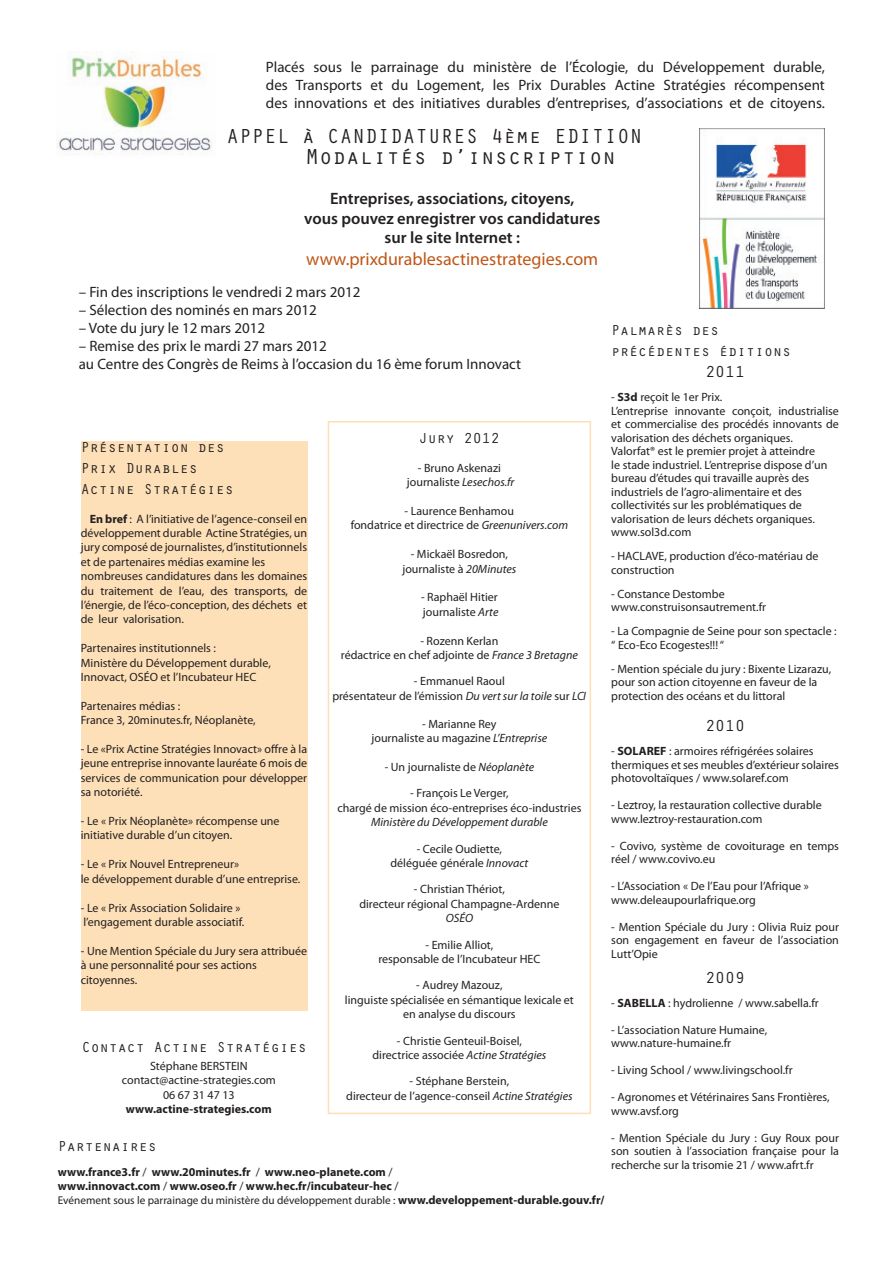
<style>
.page{position:relative;width:893px;height:1263px;background:#fff}
.page>*{position:absolute;margin:0;border:0;box-sizing:border-box;transform-origin:0 0}
.t1{font:22.5px "Orator Std";color:#231f20}
.t2{font:21px "Orator Std";color:#231f20}
.t3{font:18px "Myriad Pro";color:#be5716}
.t4{font:600 16.5px/19.8px "Myriad Pro";color:#231f20;text-align:center}
.t5{font:16.5px "Orator Std";color:#231f20}
.t6{font:15px/18px "Myriad Pro";color:#231f20}
.t7{font:15px/21px "Orator Std";color:#231f20}
.t8{font:12px/14.4px "Myriad Pro";color:#231f20}
.t9{font:700 12px/14.4px "Myriad Pro";color:#231f20}
.t10{font:italic 12px "Myriad Pro";color:#231f20}
.t11{font:11.25px "Myriad Pro";color:#231f20}
.s1{font-weight:700}
.s2{font-style:italic}
.s3{font-weight:400}
.s4{font-weight:700;font-size:12px}
</style>
<div class="page">
<div style="left:81px;top:442px;width:226px;height:569px;background:#fee0b8"></div>
<div style="left:328px;top:421px;width:263px;height:693px;border:2px solid #fee0b8"></div>
<img style="left:699px;top:129px;width:126px;height:179px">
<img style="left:56px;top:51px;width:157px;height:104px">
<p class="t6" style="left:266px;top:58px;width:560px;text-align:justify">Placés sous le parrainage du ministère de l’Écologie, du Développement durable, des Transports et du Logement, les Prix Durables Actine Stratégies récompensent des innovations et des initiatives durables d’entreprises, d’associations et de citoyens.</p>
<h2 class="t2" style="left:226px;top:121px;width:417px">APPEL à CANDIDATURES 4ème EDITION</h2>
<h1 class="t1" style="left:306px;top:140px;width:312px">Modalités d’inscription</h1>
<h3 class="t4" style="left:304px;top:188px;width:298px">Entreprises, associations, citoyens,<br>vous pouvez enregistrer vos candidatures sur le site Internet :</h3>
<h3 class="t3" style="left:306px;top:248px;width:294px">www.prixdurablesactinestrategies.com</h3>
<p class="t6" style="left:79px;top:283px;width:283px">– Fin des inscriptions le vendredi 2 mars 2012</p>
<p class="t6" style="left:79px;top:301px;width:240px">– Sélection des nominés en mars 2012</p>
<p class="t6" style="left:79px;top:319px;width:188px">– Vote du jury le 12 mars 2012</p>
<p class="t6" style="left:79px;top:337px;width:444px">– Remise des prix le mardi 27 mars 2012<br>au Centre des Congrès de Reims à l’occasion du 16 ème forum Innovact</p>
<p class="t7" style="left:611px;top:319px;width:181px">Palmarès des précédentes éditions</p>
<h3 class="t5" style="left:705px;top:360px;width:41px">2011</h3>
<p class="t8" style="left:611px;top:390px;width:229px;line-height:13.5px">- <span class="s1">S3d</span> reçoit le 1er Prix.<br>L’entreprise innovante conçoit, industrialise et commercialise des procédés innovants de valorisation des déchets organiques.<br>Valorfat® est le premier projet à atteindre<br>le stade industriel. L’entreprise dispose d’un bureau d’études qui travaille auprès des industriels de l’agro-alimentaire et des collectivités sur les problématiques de valorisation de leurs déchets organiques. www.sol3d.com</p>
<p class="t8" style="left:611px;top:549px;width:209px;line-height:13.5px">- HACLAVE, production d’éco-matériau de construction</p>
<p class="t8" style="left:611px;top:587px;width:156px;line-height:13.5px">- Constance Destombe www.construisonsautrement.fr</p>
<p class="t8" style="left:611px;top:624px;width:227px;line-height:13.5px">- La Compagnie de Seine pour son spectacle : “ Eco-Eco Ecogestes!!! “</p>
<p class="t8" style="left:611px;top:662px;width:221px;line-height:13.5px">- Mention spéciale du jury : Bixente Lizarazu, pour son action citoyenne en faveur de la protection des océans et du littoral</p>
<h3 class="t5" style="left:705px;top:714px;width:41px">2010</h3>
<p class="t8" style="left:611px;top:744px;width:229px;line-height:13.5px">- <span class="s1">SOLAREF</span> : armoires réfrigérées solaires thermiques et ses meubles d’extérieur solaires photovoltaïques / www.solaref.com</p>
<p class="t8" style="left:611px;top:798px;width:212px;line-height:13.5px">- Leztroy, la restauration collective durable www.leztroy-restauration.com</p>
<p class="t8" style="left:611px;top:839px;width:229px;line-height:13.5px">- Covivo, système de covoiturage en temps réel / www.covivo.eu</p>
<p class="t8" style="left:611px;top:879px;width:199px;line-height:13.5px">- L’Association « De l’Eau pour l’Afrique » www.deleaupourlafrique.org</p>
<p class="t8" style="left:611px;top:920px;width:229px;line-height:13.5px;text-align:justify">- Mention Spéciale du Jury : Olivia Ruiz pour son engagement en faveur de l’association Lutt’Opie</p>
<h3 class="t5" style="left:705px;top:965px;width:41px">2009</h3>
<p class="t8" style="left:611px;top:995px;width:209px">- <span class="s1">SABELLA</span> : hydrolienne / www.sabella.fr</p>
<p class="t8" style="left:611px;top:1023px;width:157px;line-height:13.5px">- L’association Nature Humaine, www.nature-humaine.fr</p>
<p class="t8" style="left:611px;top:1063px;width:183px">- Living School / www.livingschool.fr</p>
<p class="t8" style="left:611px;top:1090px;width:220px;line-height:13.5px">- Agronomes et Vétérinaires Sans Frontières, www.avsf.org</p>
<p class="t8" style="left:611px;top:1131px;width:229px;line-height:13.5px;text-align:justify">- Mention Spéciale du Jury : Guy Roux pour son soutien à l’association française pour la recherche sur la trisomie 21 / www.afrt.fr</p>
<p class="t7" style="left:419px;top:427px;width:82px">Jury 2012</p>
<p class="t8" style="left:407px;top:460px;width:109px;text-align:center">- Bruno Askenazi journaliste <span class="s2">Lesechos.fr</span></p>
<p class="t8" style="left:351px;top:504px;width:219px;text-align:center">- Laurence Benhamou<br>fondatrice et directrice de <span class="s2">Greenunivers.com</span></p>
<p class="t8" style="left:402px;top:547px;width:115px;text-align:center">- Mickaël Bosredon, journaliste à <span class="s2">20Minutes</span></p>
<p class="t8" style="left:421px;top:590px;width:79px">- Raphaël Hitier journaliste <span class="s2">Arte</span></p>
<p class="t8" style="left:341px;top:633px;width:238px;text-align:center">- Rozenn Kerlan<br>rédactrice en chef adjointe de <span class="s2">France 3 Bretagne</span></p>
<p class="t8" style="left:332px;top:674px;width:255px;text-align:center">- Emmanuel Raoul<br>présentateur de l’émission <span class="s2">Du vert sur la toile</span> sur <span class="s2">LCI</span></p>
<p class="t8" style="left:371px;top:716px;width:177px;text-align:center">- Marianne Rey<br>journaliste au magazine <span class="s2">L’Entreprise</span></p>
<p class="t8" style="left:385px;top:759px;width:151px">- Un journaliste de <span class="s2">Néoplanète</span></p>
<p class="t8" style="left:337px;top:786px;width:246px;text-align:center">- François Le Verger,<br>chargé de mission éco-entreprises éco-industries</p>
<p class="t10" style="left:371px;top:815px;width:178px">Ministère du Développement durable</p>
<p class="t8" style="left:390px;top:841px;width:139px;text-align:center">- Cecile Oudiette,<br>déléguée générale <span class="s2">Innovact</span></p>
<p class="t8" style="left:359px;top:882px;width:202px;text-align:center">- Christian Thériot,<br>directeur régional Champagne-Ardenne</p>
<p class="t10" style="left:446px;top:911px;width:29px">OSÉO</p>
<p class="t8" style="left:378px;top:937px;width:163px;text-align:center">- Emilie Alliot,<br>responsable de l’Incubateur HEC</p>
<p class="t8" style="left:345px;top:978px;width:230px;text-align:center">- Audrey Mazouz,<br>linguiste spécialisée en sémantique lexicale et en analyse du discours</p>
<p class="t8" style="left:372px;top:1033px;width:175px;text-align:center">- Christie Genteuil-Boisel, directrice associée <span class="s2">Actine Stratégies</span></p>
<p class="t8" style="left:346px;top:1074px;width:228px;text-align:center">- Stéphane Berstein,<br>directeur de l’agence-conseil <span class="s2">Actine Stratégies</span></p>
<p class="t7" style="left:81px;top:436px;width:155px">Présentation des<br>Prix Durables<br>Actine Stratégies</p>
<p class="t8" style="left:81px;top:511px;width:228px;text-indent:9px"><span class="s1">En bref</span> : A l’initiative de l’agence-conseil en développement durable Actine Stratégies, un jury composé de journalistes, d’institutionnels et de partenaires médias examine les nombreuses candidatures dans les domaines du traitement de l’eau, des transports, de l’énergie, de l’éco-conception, des déchets et de leur valorisation.</p>
<p class="t8" style="left:81px;top:641px;width:192px">Partenaires institutionnels :<br>Ministère du Développement durable,<br>Innovact, OSÉO et l’Incubateur HEC</p>
<p class="t8" style="left:81px;top:698px;width:176px">Partenaires médias :<br>France 3, 20minutes.fr, Néoplanète,</p>
<p class="t8" style="left:81px;top:742px;width:228px;text-align:justify">- Le «Prix Actine Stratégies Innovact» offre à la jeune entreprise innovante lauréate 6 mois de services de communication pour développer sa notoriété.</p>
<p class="t8" style="left:81px;top:814px;width:200px">- Le « Prix Néoplanète» récompense une initiative durable d’un citoyen.</p>
<p class="t8" style="left:81px;top:857px;width:221px">- Le « Prix Nouvel Entrepreneur»<br>le développement durable d’une entreprise.</p>
<p class="t8" style="left:81px;top:900px;width:165px">- Le « Prix Association Solidaire » l’engagement durable associatif.</p>
<p class="t8" style="left:81px;top:943px;width:228px">- Une Mention Spéciale du Jury sera attribuée à une personnalité pour ses actions citoyennes.</p>
<p class="t7" style="left:82px;top:1036px;width:227px">Contact Actine Stratégies</p>
<p class="t8" style="left:122px;top:1058px;width:156px;text-align:center">Stéphane BERSTEIN contact@actine-strategies.com<br>06 67 31 47 13</p>
<p class="t9" style="left:126px;top:1101px;width:147px">www.actine-strategies.com</p>
<p class="t7" style="left:58px;top:1134px;width:100px">Partenaires</p>
<p class="t9" style="left:58px;top:1164px;width:342px">www.france3.fr <span class="s3">/</span> www.20minutes.fr <span class="s3">/</span> www.neo-planete.com <span class="s3">/ </span>www.innovact.com <span class="s3">/</span> www.oseo.fr <span class="s3">/</span> www.hec.fr/incubateur-hec <span class="s3">/</span></p>
<p class="t11" style="left:58px;top:1194px;width:548px">Evénement sous le parrainage du ministère du développement durable : <span class="s4">www.developpement-durable.gouv.fr/</span></p>
</div>
